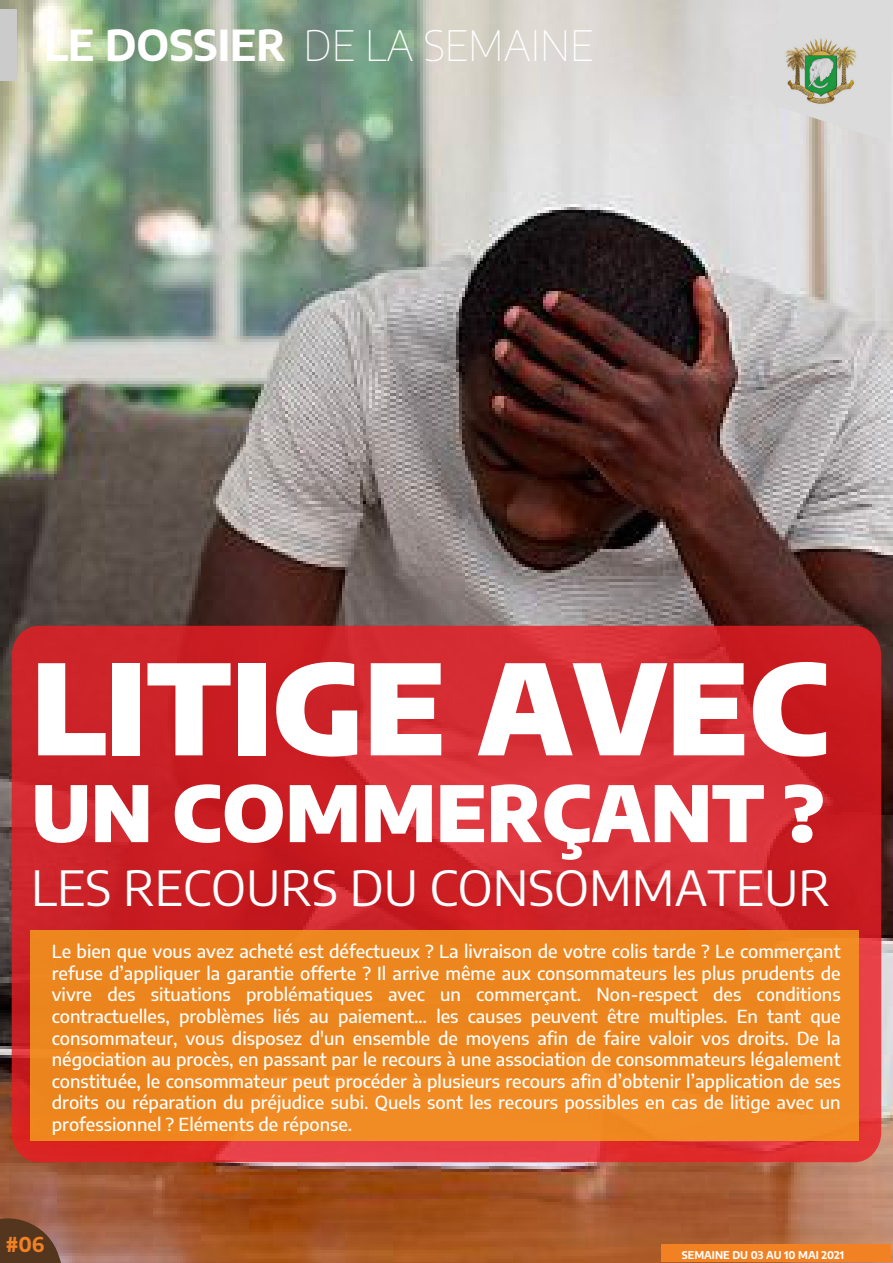
<style>
.page{position:relative;width:893px;height:1263px;background:#fff}
.page>*{position:absolute;margin:0;border:0;box-sizing:border-box;transform-origin:0 0}
.t1{font:900 124.5px "Encode Sans";color:#fff}
.t2{font:900 77.1px "Encode Sans";color:#fff}
.t3{font:48.6px "Encode Sans";color:#fff}
.t4{font:100 42px "Encode Sans";color:#fff}
.t5{font:700 20.1px "Encode Sans";color:#f18123}
.t6{font:500 18px/21.6px "Encode Sans";color:#fff;text-align:justify}
.t7{font:700 10.5px "Encode Sans";color:#fff}
.s1{font-weight:700}
</style>
<div class="page">
<img style="left:0;top:1px;width:893px;height:1262px">
<svg style="left:12px;top:626px;width:869px;height:536px;background:#d0272c"></svg>
<svg style="left:604px;top:927px;width:150px;height:3px"></svg>
<div style="left:0;top:9px;width:16px;height:71px;background:#cbcbcb"></div>
<div style="left:30px;top:930px;width:828px;height:210px;background:#ed861e"></div>
<div style="left:757px;top:0;width:134px;height:143px;background:#dbdbdb"></div>
<img style="left:782px;top:34px;width:81px;height:74px">
<div style="left:661px;top:1244px;width:230px;height:18px;background:#f18123"></div>
<svg style="left:0;top:1212px;width:62px;height:51px;background:#6e4732"></svg>
<h3 class="t4" style="left:44px;top:17px;width:551px"><span class="s1">LE DOSSIER</span> DE LA SEMAINE</h3>
<h1 class="t1" style="left:31px;top:610px;width:799px">LITIGE AVEC</h1>
<h2 class="t2" style="left:31px;top:752px;width:795px">UN COMMERÇANT ?</h2>
<h3 class="t3" style="left:31px;top:853px;width:801px">LES RECOURS DU CONSOMMATEUR</h3>
<p class="t6" style="left:52px;top:940px;width:790px">Le bien que vous avez acheté est défectueux ? La livraison de votre colis tarde ? Le commerçant refuse d’appliquer la garantie offerte ? Il arrive même aux consommateurs les plus prudents de vivre des situations problématiques avec un commerçant. Non-respect des conditions contractuelles, problèmes liés au paiement… les causes peuvent être multiples. En tant que consommateur, vous disposez d'un ensemble de moyens afin de faire valoir vos droits. De la négociation au procès, en passant par le recours à une association de consommateurs légalement constituée, le consommateur peut procéder à plusieurs recours afin d’obtenir l’application de ses droits ou réparation du préjudice subi. Quels sont les recours possibles en cas de litige avec un professionnel ? Eléments de réponse.</p>
<p class="t5" style="left:6px;top:1230px;width:40px">#06</p>
<p class="t7" style="left:682px;top:1247px;width:164px">SEMAINE DU 03 AU 10 MAI 2021</p>
</div>
